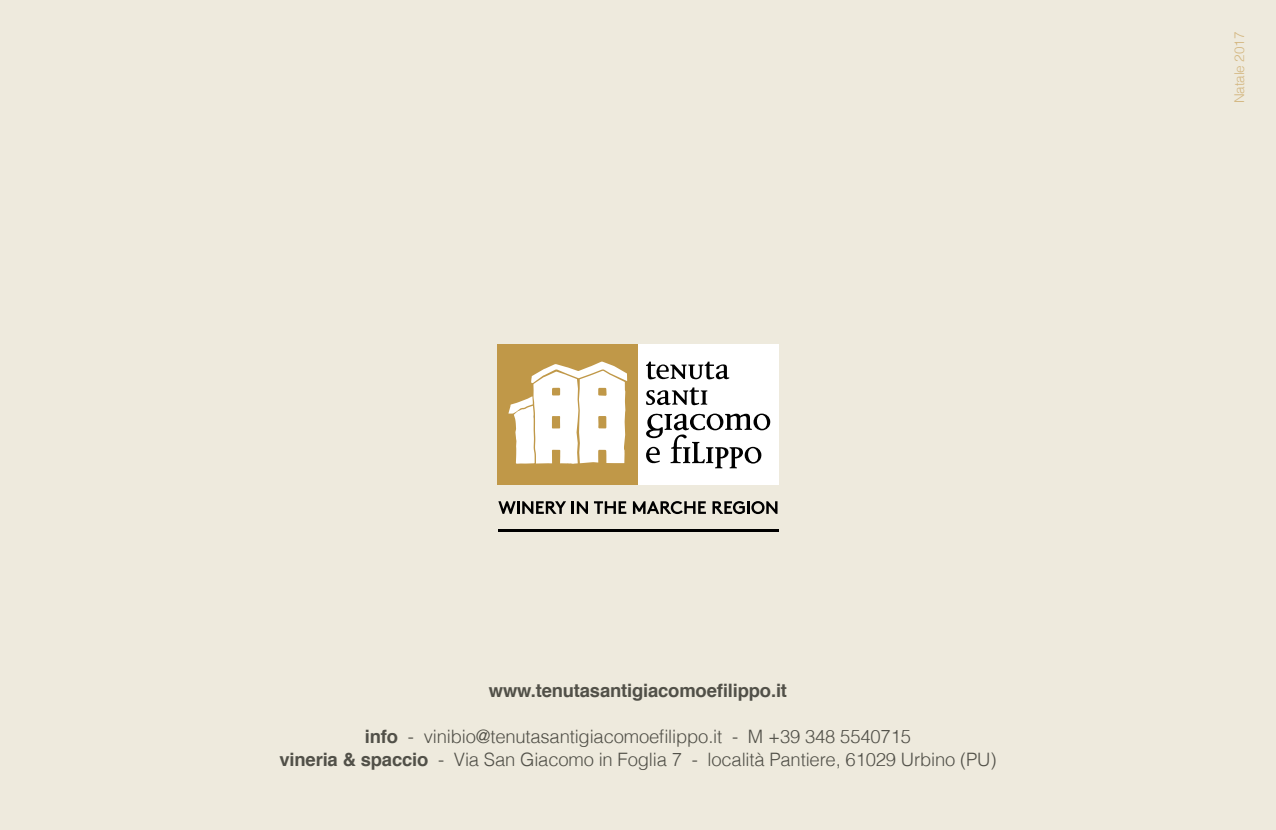
<style>
.page{position:relative;width:1276px;height:830px;background:#fff}
.page>*{position:absolute;margin:0;border:0;box-sizing:border-box;transform-origin:0 0}
.t1{font:300 18.45px/22.9px "Helvetica";letter-spacing:-.01em;color:#515048;text-align:center}
.t2{font:700 18.45px "Helvetica";letter-spacing:-.01em;color:#515048}
.t3{font:300 13.5px "Helvetica";letter-spacing:-.01em;color:#d3b67f}
.s1{font-weight:700}
</style>
<div class="page">
<div style="left:0;top:0;width:1276px;height:829px;background:#eeeadd"></div>
<div style="left:638px;top:344px;width:140px;height:141px;background:#fff"></div>
<svg style="left:646px;top:387px;width:61px;height:19px"></svg>
<svg style="left:646px;top:413px;width:124px;height:55px"></svg>
<svg style="left:646px;top:361px;width:83px;height:19px"></svg>
<div style="left:497px;top:344px;width:141px;height:141px;background:#c09848"></div>
<svg style="left:508px;top:361px;width:119px;height:102px"></svg>
<hr style="left:497px;top:529px;width:281px;height:2px;background:#000">
<svg style="left:498px;top:501px;width:68px;height:12px"></svg>
<svg style="left:572px;top:501px;width:16px;height:12px"></svg>
<svg style="left:594px;top:501px;width:32px;height:12px"></svg>
<svg style="left:633px;top:501px;width:73px;height:13px"></svg>
<svg style="left:712px;top:501px;width:65px;height:13px"></svg>
<p class="t2" style="left:489px;top:675px;width:300px">www.tenutasantigiacomoefilippo.it</p>
<p class="t1" style="left:279px;top:723px;width:718px"><span class="s1">info</span> - vinibio@tenutasantigiacomoefilippo.it - M +39 348 5540715<br><span class="s1">vineria &amp; spaccio</span> - Via San Giacomo in Foglia 7 - località Pantiere, 61029 Urbino (PU)</p>
<p class="t3" style="left:1227px;top:103px;width:73px;rotate:-90deg">Natale 2017</p>
</div>
